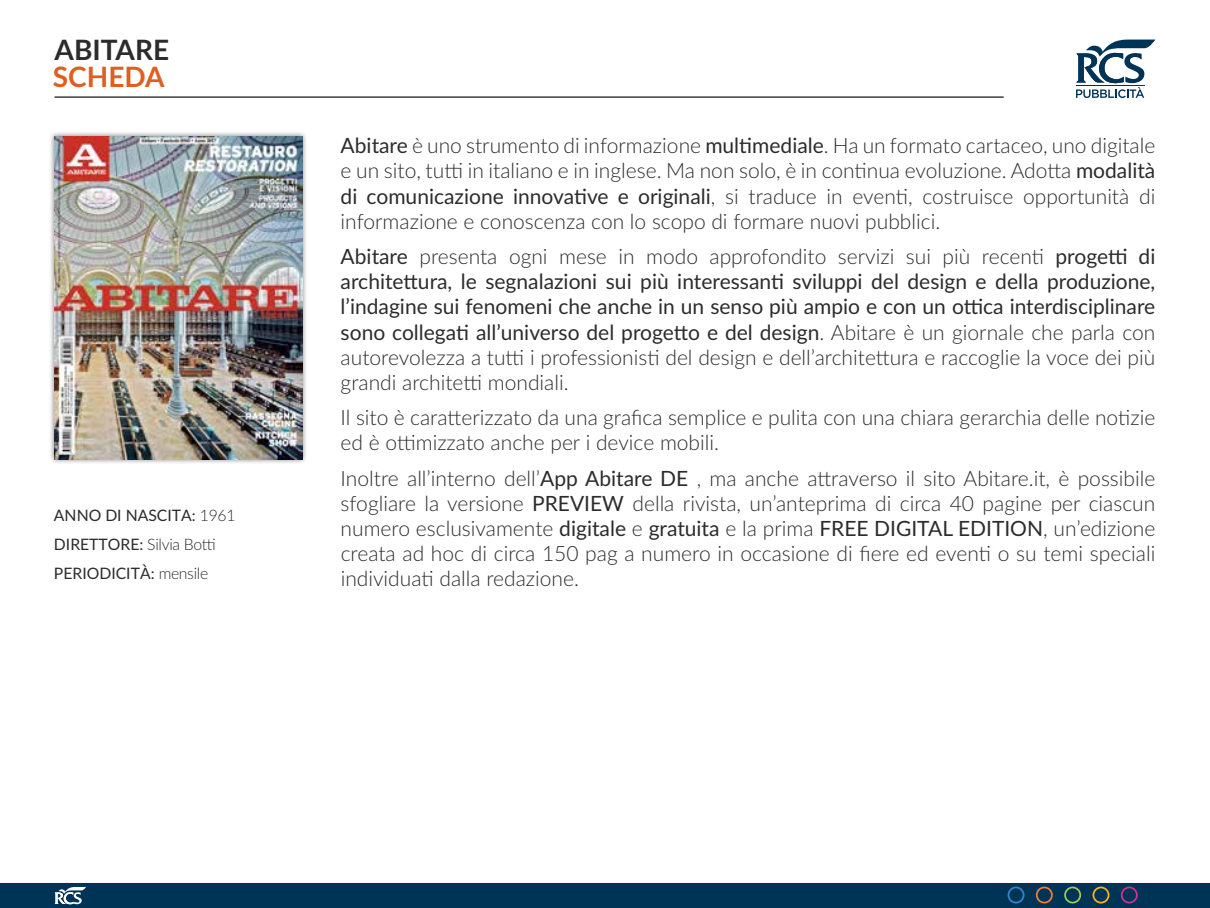
<style>
.page{position:relative;width:1210px;height:908px;background:#fff}
.page>*{position:absolute;margin:0;border:0;box-sizing:border-box;transform-origin:0 0}
.t1{font:700 28px "Lato";color:#2c2c2c}
.t2{font:700 28px "Lato";color:#de5f1f}
.t3{font:300 21px/25.2px "Lato";color:#2c2c2c;text-align:justify}
.t4{font:21px/25.2px "Lato";color:#2c2c2c;text-align:justify}
.t5{font:15.75px/28.9px "Lato";color:#2c2c2c}
.s1{font-weight:300}
.s2{font-weight:400}
</style>
<div class="page">
<div style="left:49px;top:131px;width:258px;height:334px;background:#000;opacity:.5"></div>
<img style="left:55px;top:136px;width:247px;height:323px">
<hr style="left:55px;top:96px;width:948px;height:2px;background:#565656">
<div style="left:0;top:883px;width:1210px;height:24px;background:#003456"></div>
<svg style="left:1076px;top:40px;width:79px;height:58px"></svg>
<h1 class="t1" style="left:55px;top:29px;width:116px">ABITARE</h1>
<h1 class="t2" style="left:53px;top:56px;width:113px">SCHEDA</h1>
<p class="t5" style="left:54px;top:500px;width:183px">ANNO DI NASCITA: <span class="s1">1961<br></span>DIRETTORE: <span class="s1">Silvia Botti<br></span>PERIODICITÀ: <span class="s1">mensile</span></p>
<p class="t3" style="left:341px;top:132px;width:816px"><span class="s2">Abitare</span> è uno strumento di informazione <span class="s2">multimediale</span>. Ha un formato cartaceo, uno digitale e un sito, tutti in italiano e in inglese. Ma non solo, è in continua evoluzione. Adotta <span class="s2">modalità di comunicazione innovative e originali</span>, si traduce in eventi, costruisce opportunità di informazione e conoscenza con lo scopo di formare nuovi pubblici.</p>
<p class="t4" style="left:341px;top:243px;width:816px">Abitare <span class="s1">presenta ogni mese in modo approfondito servizi sui più recenti</span> progetti di architettura, le segnalazioni sui più interessanti sviluppi del design e della produzione, l’indagine sui fenomeni che anche in un senso più ampio e con un ottica interdisciplinare sono collegati all’universo del progetto e del design<span class="s1">. Abitare è un giornale che parla con autorevolezza a tutti i professionisti del design e dell’architettura e raccoglie la voce dei più grandi architetti mondiali.</span></p>
<p class="t3" style="left:341px;top:404px;width:816px">Il sito è caratterizzato da una grafica semplice e pulita con una chiara gerarchia delle notizie ed è ottimizzato anche per i device mobili.</p>
<p class="t3" style="left:341px;top:464px;width:816px">Inoltre all’interno dell’<span class="s2">App Abitare DE</span> , ma anche attraverso il sito Abitare.it, è possibile sfogliare la versione <span class="s2">PREVIEW</span> della rivista, un’anteprima di circa 40 pagine per ciascun numero esclusivamente <span class="s2">digitale</span> e <span class="s2">gratuita</span> e la prima <span class="s2">FREE DIGITAL EDITION</span>, un’edizione creata ad hoc di circa 150 pag a numero in occasione di fiere ed eventi o su temi speciali individuati dalla redazione.</p>
</div>
